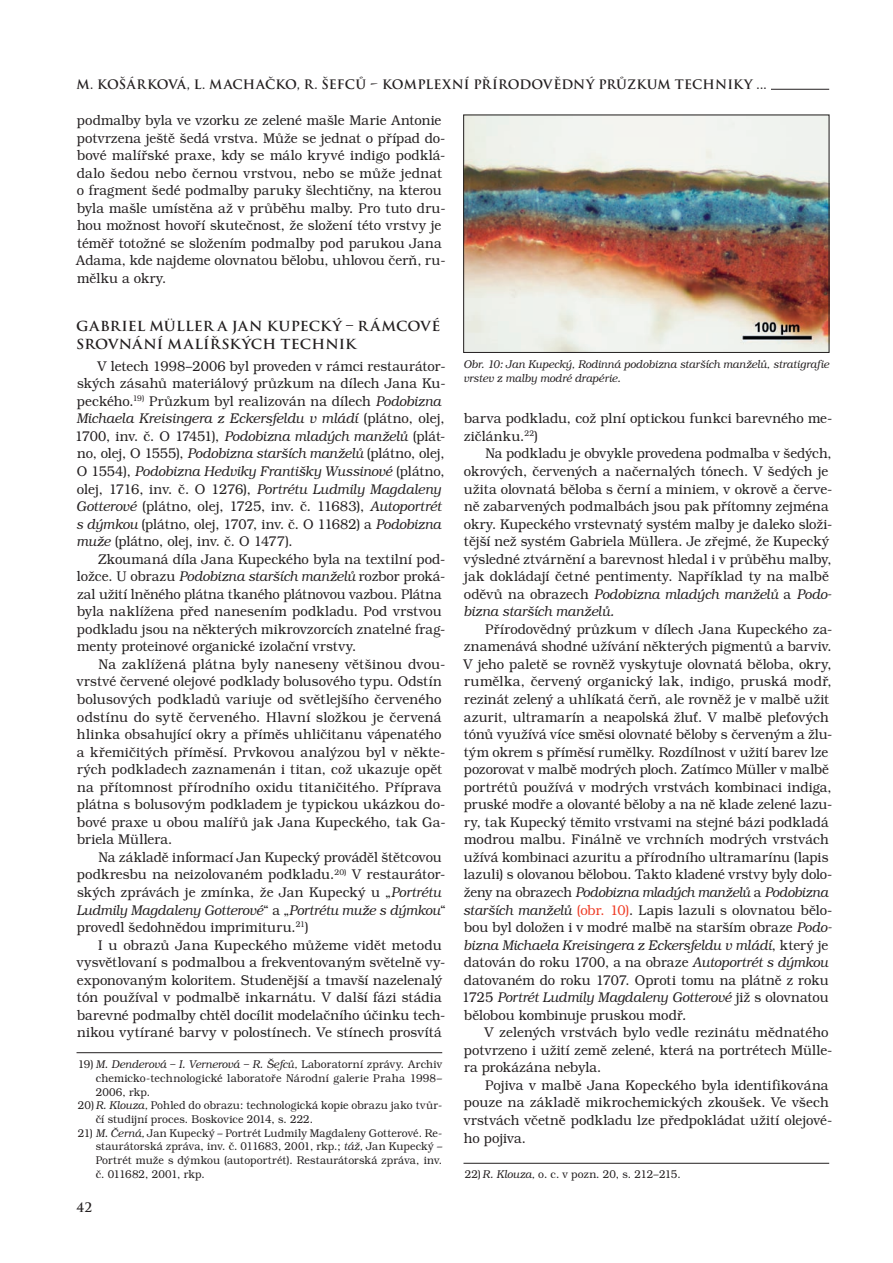
<style>
.page{position:relative;width:893px;height:1263px;background:#fff}
.page>*{position:absolute;margin:0;border:0;box-sizing:border-box;transform-origin:0 0}
.t1{font:300 14.1px/17.5px "ITC Bookman CE";letter-spacing:.005em;color:#231f20;scale:.93 1}
.t2{font:300 14.1px/17.5px "ITC Bookman CE";letter-spacing:.005em;color:#231f20;scale:.94 1}
.t3{font:700 13.5px/17.5px "Trajan Pro";letter-spacing:.035em;color:#231f20;scale:1.05 1}
.t4{font:700 12.75px "Trajan Pro";letter-spacing:.01em;color:#231f20}
.t5{font:300 11.25px/13.6px "ITC Bookman CE";letter-spacing:.015em;color:#231f20;text-align:justify;scale:.93 1}
.t6{font:italic 300 11.25px/13.6px "ITC Bookman CE";letter-spacing:.005em;color:#231f20;scale:.93 1}
.t7{font:300 11.25px "ITC Bookman CE";letter-spacing:.015em;color:#231f20;scale:.94 1}
.s1{font-style:italic}
.s2{font-style:normal}
.s3{color:#ef3d27}
</style>
<div class="page">
<hr style="left:131px;top:89px;width:698px;height:1px;background:#231f20">
<div style="left:77px;top:80px;width:694px;height:17px;background:#fff"></div>
<hr style="left:77px;top:1052px;width:365px;height:1px;background:#231f20">
<hr style="left:463px;top:1163px;width:366px;height:1px;background:#231f20">
<img style="left:465px;top:117px;width:362px;height:234px">
<div style="left:463px;top:115px;width:366px;height:238px;border:1px solid #231f20"></div>
<p class="t4" style="left:77px;top:77px;width:376px">M. KOŠÁRKOVÁ, L. MACHAČKO, R. ŠEFCŮ - KOMPLEXNÍ</p>
<p class="t4" style="left:474px;top:77px;width:230px">PŘÍRODOVĚDNÝ PRŮZKUM TECHNI</p>
<p class="t4" style="left:733px;top:77px;width:35px">KY ...</p>
<p class="t1" style="left:76px;top:112px;width:399px">podmalby byla ve vzorku ze zelené mašle Marie Antonie potvrzena ještě šedá vrstva. Může se jednat o případ do‑ bové malířské praxe, kdy se málo kryvé indigo podklá‑ dalo šedou nebo černou vrstvou, nebo se může jednat o fragment šedé podmalby paruky šlechtičny, na kterou byla mašle umístěna až v průběhu malby. Pro tuto dru‑ hou možnost hovoří skutečnost, že složení této vrstvy je téměř totožné se složením podmalby pod parukou Jana Adama, kde najdeme olovnatou bělobu, uhlovou čerň, ru‑ mělku a okry.</p>
<p class="t3" style="left:76px;top:318px;width:82px">GABRIEL MÜLL</p>
<p class="t3" style="left:76px;top:318px;width:339px;text-indent:118px">ER A JAN KUPECKÝ – RÁMCOVÉ<br>SROVNÁNÍ MALÍŘS</p>
<p class="t3" style="left:229px;top:335px;width:24px">KÝCH</p>
<p class="t3" style="left:280px;top:335px;width:30px">TECHNI</p>
<p class="t3" style="left:345px;top:335px;width:12px">K</p>
<p class="t1" style="left:75px;top:357px;width:400px;text-indent:23px">V letech 1998–2006 byl proveden v rámci restaurátor‑ ských zásahů materiálový průzkum na dílech Jana Ku‑ peckého.<sup>19)</sup> Průzkum byl realizován na dílech <span class="s1">Podobizna Michaela Kreisingera z Eckersfeldu v mládí</span> (plátno, olej, 1700, inv. č. O 17451), <span class="s1">Podobizna mladých manželů</span> (plát‑ no, olej, O 1555), <span class="s1">Podobizna starších manželů</span> (plátno, olej, O 1554), <span class="s1">Podobizna Hedviky Františky Wussinové</span> (plátno, olej, 1716, inv. č. O 1276), <span class="s1">Portrétu Ludmily Magdaleny Gotterové</span> (plátno, olej, 1725, inv. č. 11683), <span class="s1">Autoportrét s dýmkou</span> (plátno, olej, 1707, inv. č. O 11682) a <span class="s1">Podobizna muže</span> (plátno, olej, inv. č. O 1477).</p>
<p class="t1" style="left:77px;top:550px;width:398px;text-indent:21px">Zkoumaná díla Jana Kupeckého byla na textilní pod‑ ložce. U obrazu <span class="s1">Podobizna starších manželů</span> rozbor proká‑ zal užití lněného plátna tkaného plátnovou vazbou. Plátna byla naklížena před nanesením podkladu. Pod vrstvou podkladu jsou na některých mikrovzorcích znatelné frag‑ menty proteinové organické izolační vrstvy.</p>
<p class="t2" style="left:77px;top:655px;width:394px;text-indent:21px">Na zaklížená plátna byly naneseny většinou dvou‑ vrstvé červené olejové podklady bolusového typu. Odstín bolusových podkladů variuje od světlejšího červeného odstínu do sytě červeného. Hlavní složkou je červená hlinka obsahující okry a příměs uhličitanu vápenatého a křemičitých příměsí. Prvkovou analýzou byl v někte‑ rých podkladech zaznamenán i titan, což ukazuje opět na přítomnost přírodního oxidu titaničitého. Příprava plátna s bolusovým podkladem je typickou ukázkou do‑ bové praxe u obou malířů jak Jana Kupeckého, tak Ga‑ briela Müllera.</p>
<p class="t1" style="left:76px;top:848px;width:398px;text-indent:22px">Na základě informací Jan Kupecký prováděl štětcovou podkresbu na neizolovaném podkladu.<sup>20)</sup> V restaurátor‑ ských zprávách je zmínka, že Jan Kupecký u „<span class="s1">Portrétu Ludmily Magdaleny Gotterové</span>“ a „<span class="s1">Portrétu muže s dýmkou</span>“ provedl šedohnědou imprimituru.<sup>21</sup>)</p>
<p class="t2" style="left:77px;top:936px;width:394px;text-indent:21px">I u obrazů Jana Kupeckého můžeme vidět metodu vysvětlovaní s podmalbou a frekventovaným světelně vy‑ exponovaným koloritem. Studenější a tmavší nazelenalý tón používal v podmalbě inkarnátu. V další fázi stádia barevné podmalby chtěl docílit modelačního účinku tech‑ nikou vytírané barvy v polostínech. Ve stínech prosvítá</p>
<p class="t6" style="left:78px;top:1058px;width:393px"><span class="s2">19)</span> M. Denderová – I. Vernerová – R. Šefců, <span class="s2">Laboratorní zprávy. Archiv</span></p>
<p class="t7" style="left:96px;top:1072px;width:370px">chemicko‑technologické laboratoře Národní galerie Praha 1998–</p>
<p class="t5" style="left:96px;top:1085px;width:60px">2006, rkp.</p>
<p class="t5" style="left:78px;top:1099px;width:393px">20)<span class="s1">R. Klouza,</span> Pohled do obrazu: technologická kopie obrazu jako tvůr‑</p>
<p class="t5" style="left:96px;top:1112px;width:235px">čí studijní proces. Boskovice 2014, s. 222.</p>
<p class="t5" style="left:96px;top:1126px;width:374px;text-indent:-18px">21) <span class="s1">M. Černá,</span> Jan Kupecký – Portrét Ludmily Magdaleny Gotterové. Re‑ staurátorská zpráva, inv. č. 011683, 2001, rkp.; <span class="s1">táž,</span> Jan Kupecký – Portrét muže s dýmkou (autoportrét). Restaurátorská zpráva, inv. č. 011682, 2001, rkp.</p>
<p class="t4" style="left:77px;top:1199px;width:17px">42</p>
<p class="t6" style="left:463px;top:357px;width:395px">Obr. 10: Jan Kupecký, Rodinná podobizna starších manželů, stratigrafie vrstev z malby modré drapérie.</p>
<p class="t1" style="left:464px;top:410px;width:398px">barva podkladu, což plní optickou funkci barevného me‑ zičlánku.<sup>22</sup>)</p>
<p class="t1" style="left:463px;top:445px;width:398px;text-indent:22px">Na podkladu je obvykle provedena podmalba v šedých, okrových, červených a načernalých tónech. V šedých je užita olovnatá běloba s černí a miniem, v okrově a červe‑ ně zabarvených podmalbách jsou pak přítomny zejména okry. Kupeckého vrstevnatý systém malby je daleko složi‑ tější než systém Gabriela Müllera. Je zřejmé, že Kupecký výsledné ztvárnění a barevnost hledal i v průběhu malby, jak dokládají četné pentimenty. Například ty na malbě oděvů na obrazech <span class="s1">Podobizna mladých manželů</span> a <span class="s1">Podo&shy;bizna starších manželů.</span></p>
<p class="t1" style="left:462px;top:620px;width:400px;text-indent:23px">Přírodovědný průzkum v dílech Jana Kupeckého za‑ znamenává shodné užívání některých pigmentů a barviv.<br>V jeho paletě se rovněž vyskytuje olovnatá běloba, okry, rumělka, červený organický lak, indigo, pruská modř, rezinát zelený a uhlíkatá čerň, ale rovněž je v malbě užit azurit, ultramarín a neapolská žluť. V malbě pleťových tónů využívá více směsi olovnaté běloby s červeným a žlu‑ tým okrem s příměsí rumělky. Rozdílnost v užití barev lze pozorovat v malbě modrých ploch. Zatímco Müller v malbě portrétů používá v modrých vrstvách kombinaci indiga, pruské modře a olovanté běloby a na ně klade zelené lazu‑ ry, tak Kupecký těmito vrstvami na stejné bázi podkladá modrou malbu. Finálně ve vrchních modrých vrstvách užívá kombinaci azuritu a přírodního ultramarínu (lapis lazuli) s olovanou bělobou. Takto kladené vrstvy byly dolo‑ ženy na obrazech <span class="s1">Podobizna mladých manželů</span> a <span class="s1">Podobizna starších manželů</span> <span class="s3">(obr. 10)</span>. Lapis lazuli s olovnatou bělo‑ bou byl doložen i v modré malbě na starším obraze <span class="s1">Podo&shy;bizna Michaela Kreisingera z Eckersfeldu v mládí</span>, který je datován do roku 1700, a na obraze <span class="s1">Autoportrét s dýmkou </span>datovaném do roku 1707. Oproti tomu na plátně z roku 1725 <span class="s1">Portrét Ludmily Magdaleny Gotterové</span> již s olovnatou bělobou kombinuje pruskou modř<span class="s1">.</span></p>
<p class="t2" style="left:464px;top:1024px;width:394px;text-indent:21px">V zelených vrstvách bylo vedle rezinátu mědnatého potvrzeno i užití země zelené, která na portrétech Mülle‑ ra prokázána nebyla.</p>
<p class="t2" style="left:464px;top:1076px;width:394px;text-indent:21px">Pojiva v malbě Jana Kopeckého byla identifikována pouze na základě mikrochemických zkoušek. Ve všech vrstvách včetně podkladu lze předpokládat užití olejové‑ ho pojiva.</p>
<p class="t5" style="left:465px;top:1167px;width:234px">22) <span class="s1">R. Klouza,</span> o. c. v pozn. 20, s. 212–215.</p>
</div>
